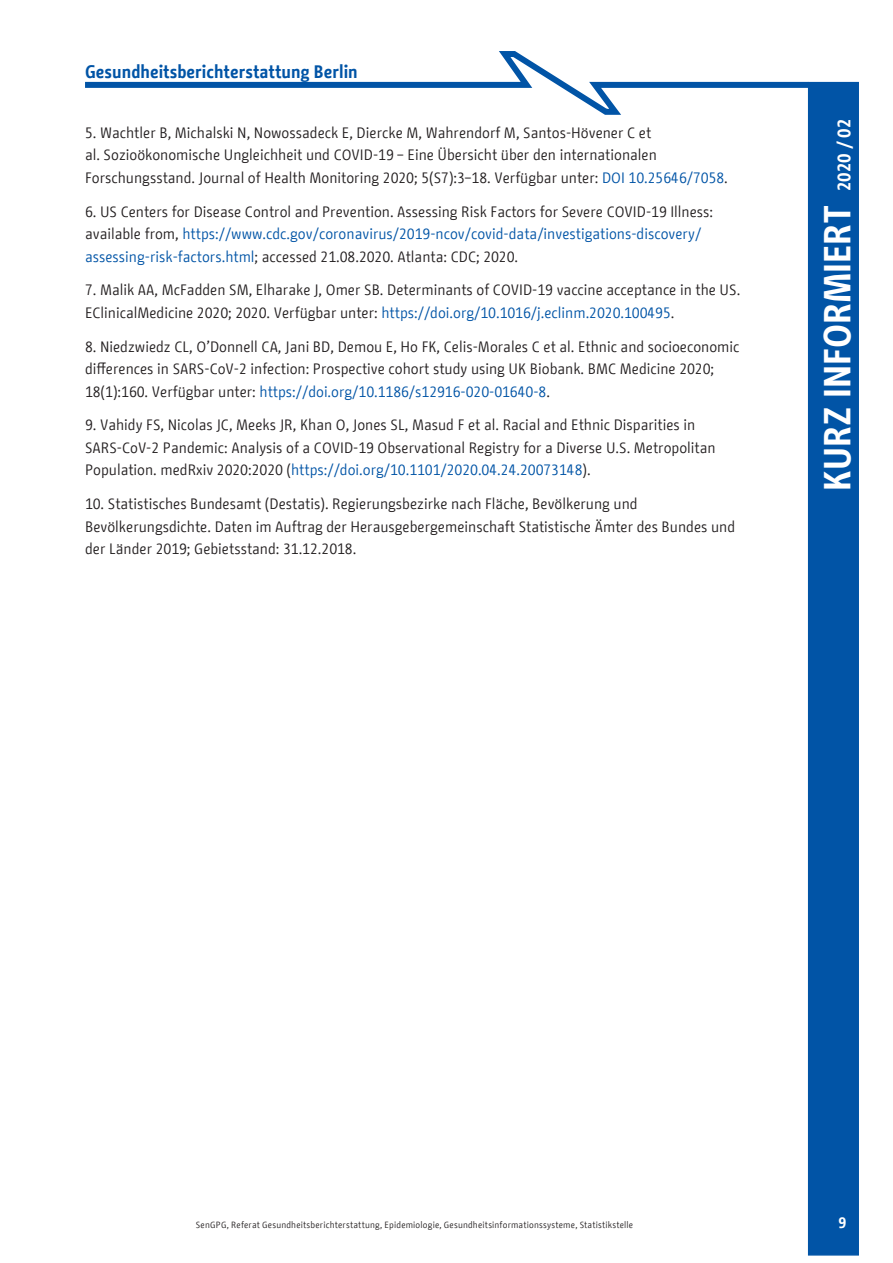
<style>
.page{position:relative;width:893px;height:1263px;background:#fff}
.page>*{position:absolute;margin:0;border:0;box-sizing:border-box;transform-origin:0 0}
.t1{font:700 37.5px "BMF Change";color:#fff}
.t2{font:700 18px "BMF Change";color:#0154a6}
.t3{font:700 18px "BMF Change";color:#fff}
.t4{font:15px/22.5px "BMF Change";color:#231f20}
.t5{font:700 15px "BMF Change";color:#fff}
.t6{font:9px "BMF Change";letter-spacing:.02em;color:#231f20}
.s1{color:#0154a6}
</style>
<div class="page">
<svg style="left:85px;top:51px;width:726px;height:67px"></svg>
<div style="left:808px;top:82px;width:51px;height:1173px;background:#0154a6"></div>
<p class="t2" style="left:85px;top:59px;width:274px">Gesundheitsberichterstattung Berlin</p>
<p class="t4" style="left:85px;top:121px;width:644px">5. Wachtler B, Michalski N, Nowossadeck E, Diercke M, Wahrendorf M, Santos-Hövener C et<br>al. Sozioökonomische Ungleichheit und COVID-19 – Eine Übersicht über den internationalen<br>Forschungsstand. Journal of Health Monitoring 2020; 5(S7):3–18. Verfügbar unter: <span class="s1">DOI 10.25646/7058</span>.</p>
<p class="t4" style="left:85px;top:200px;width:630px">6. US Centers for Disease Control and Prevention. Assessing Risk Factors for Severe COVID-19 Illness: available from, <span class="s1">https://www.cdc.gov/coronavirus/2019-ncov/covid-data/investigations-discovery/ assessing-risk-factors.html</span>; accessed 21.08.2020. Atlanta: CDC; 2020.</p>
<p class="t4" style="left:85px;top:279px;width:657px">7. Malik AA, McFadden SM, Elharake J, Omer SB. Determinants of COVID-19 vaccine acceptance in the US.<br>EClinicalMedicine 2020; 2020. Verfügbar unter: <span class="s1">https://doi.org/10.1016/j.eclinm.2020.100495</span>.</p>
<p class="t4" style="left:85px;top:335px;width:656px">8. Niedzwiedz CL, O’Donnell CA, Jani BD, Demou E, Ho FK, Celis-Morales C et al. Ethnic and socioeconomic differences in SARS-CoV-2 infection: Prospective cohort study using UK Biobank. BMC Medicine 2020;<br>18(1):160. Verfügbar unter: <span class="s1">https://doi.org/10.1186/s12916-020-01640-8</span>.</p>
<p class="t4" style="left:85px;top:414px;width:632px">9. Vahidy FS, Nicolas JC, Meeks JR, Khan O, Jones SL, Masud F et al. Racial and Ethnic Disparities in<br>SARS-CoV-2 Pandemic: Analysis of a COVID-19 Observational Registry for a Diverse U.S. Metropolitan<br>Population. medRxiv 2020:2020 (<span class="s1">https://doi.org/10.1101/2020.04.24.20073148</span>).</p>
<p class="t4" style="left:85px;top:493px;width:652px">10. Statistisches Bundesamt (Destatis). Regierungsbezirke nach Fläche, Bevölkerung und<br>Bevölkerungsdichte. Daten im Auftrag der Herausgebergemeinschaft Statistische Ämter des Bundes und der Länder 2019; Gebietsstand: 31.12.2018.</p>
<p class="t3" style="left:831px;top:191px;width:73px;rotate:-90deg">2020 / 02</p>
<h1 class="t1" style="left:811px;top:491px;width:289px;rotate:-90deg">KURZ INFORMIERT</h1>
<p class="t6" style="left:196px;top:1218px;width:439px">SenGPG, Referat Gesundheitsberichterstattung, Epidemiologie, Gesundheitsinformationssysteme, Statistikstelle</p>
<p class="t5" style="left:838px;top:1212px;width:9px">9</p>
</div>
